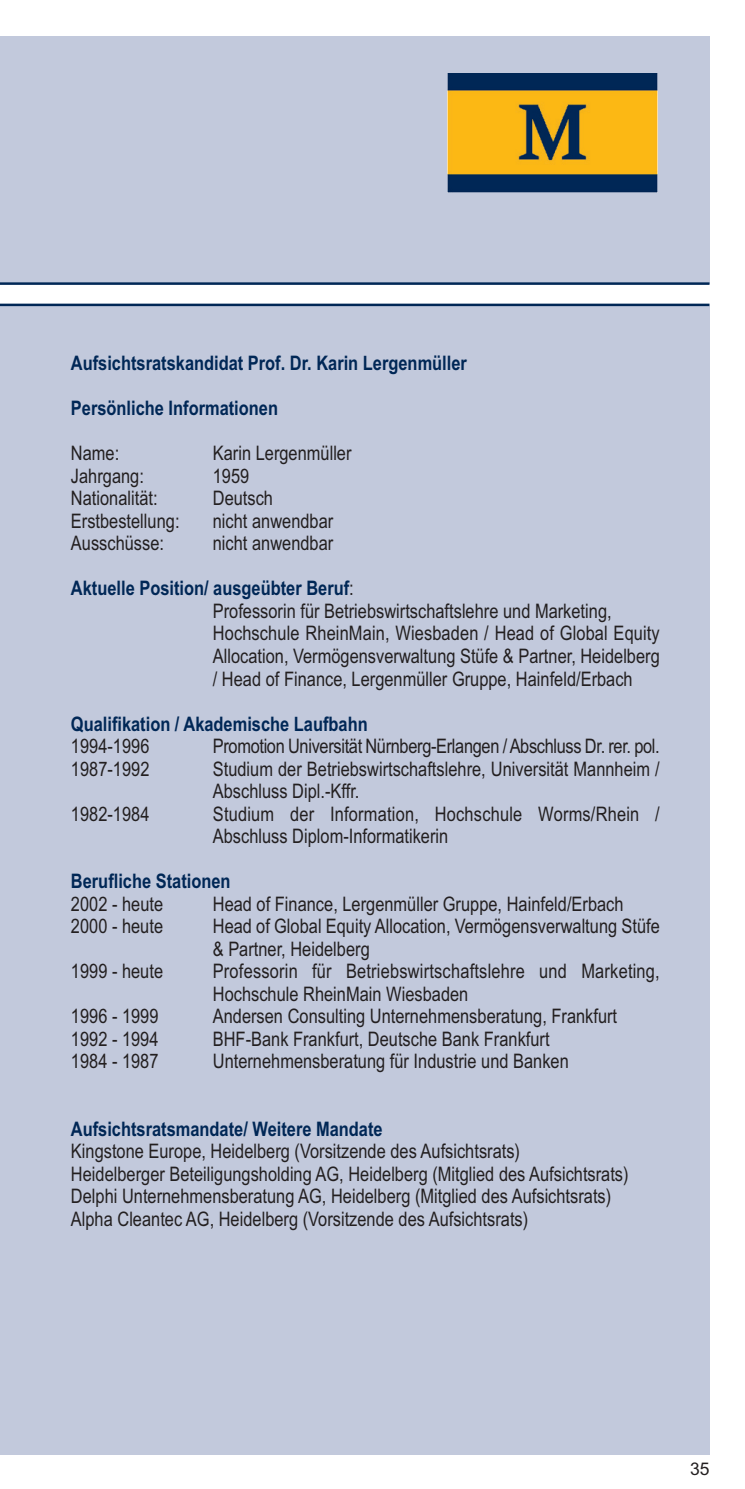
<style>
.page{position:relative;width:745px;height:1489px;background:#fff}
.page>*{position:absolute;margin:0;border:0;box-sizing:border-box;transform-origin:0 0}
.t1{font:20px/22.5px "Arial Narrow";color:#231f20}
.t2{font:700 20px "Arial Narrow";color:#002756}
.t3{font:17.5px "Arial";color:#231f20}
.s1{font-weight:700;color:#002756}
</style>
<div class="page">
<div style="left:0;top:36px;width:709px;height:1418px;background:#c2c9dc"></div>
<img style="left:447px;top:74px;width:210px;height:118px">
<div style="left:0;top:284px;width:744px;height:21px;background:#fff"></div>
<hr style="left:0;top:282px;width:709px;height:3px;background:#002756">
<hr style="left:0;top:303px;width:709px;height:3px;background:#002756">
<p class="t2" style="left:71px;top:352px;width:397px">Aufsichtsratskandidat Prof. Dr. Karin Lergenmüller</p>
<p class="t2" style="left:71px;top:397px;width:208px">Persönliche Informationen</p>
<p class="t1" style="left:71px;top:442px;width:50px">Name:</p>
<p class="t1" style="left:213px;top:442px;width:140px">Karin Lergenmüller</p>
<p class="t1" style="left:71px;top:464px;width:74px">Jahrgang:</p>
<p class="t1" style="left:213px;top:464px;width:38px">1959</p>
<p class="t1" style="left:71px;top:487px;width:88px">Nationalität:</p>
<p class="t1" style="left:213px;top:487px;width:62px">Deutsch</p>
<p class="t1" style="left:71px;top:509px;width:110px">Erstbestellung:</p>
<p class="t1" style="left:213px;top:509px;width:122px">nicht anwendbar</p>
<p class="t1" style="left:71px;top:532px;width:94px">Ausschüsse:</p>
<p class="t1" style="left:213px;top:532px;width:122px">nicht anwendbar</p>
<p class="t1" style="left:213px;top:577px;width:448px;text-indent:-142px"><span class="s1">Aktuelle Position/ ausgeübter Beruf</span>:<br>Professorin für Betriebswirtschaftslehre und Marketing, Hochschule RheinMain, Wiesbaden / Head of Global Equity Allocation, Vermögensverwaltung Stüfe &amp; Partner, Heidelberg / Head of Finance, Lergenmüller Gruppe, Hainfeld/Erbach</p>
<p class="t2" style="left:71px;top:712px;width:298px">Qualifikation / Akademische Laufbahn</p>
<p class="t1" style="left:71px;top:734px;width:80px">1994-1996</p>
<p class="t1" style="left:213px;top:734px;width:448px">Promotion Universität Nürnberg-Erlangen /Abschluss Dr. rer. pol.</p>
<p class="t1" style="left:71px;top:757px;width:80px">1987-1992</p>
<p class="t1" style="left:213px;top:757px;width:448px">Studium der Betriebswirtschaftslehre, Universität Mannheim /<br>Abschluss Dipl.-Kffr.</p>
<p class="t1" style="left:71px;top:802px;width:80px">1982-1984</p>
<p class="t1" style="left:213px;top:802px;width:448px">Studium der Information, Hochschule Worms/Rhein /<br>Abschluss Diplom-Informatikerin</p>
<p class="t2" style="left:71px;top:869px;width:161px">Berufliche Stationen</p>
<p class="t1" style="left:71px;top:892px;width:94px">2002 - heute</p>
<p class="t1" style="left:213px;top:892px;width:412px">Head of Finance, Lergenmüller Gruppe, Hainfeld/Erbach</p>
<p class="t1" style="left:71px;top:914px;width:94px">2000 - heute</p>
<p class="t1" style="left:213px;top:914px;width:448px">Head of Global Equity Allocation, Vermögensverwaltung Stüfe &amp; Partner, Heidelberg</p>
<p class="t1" style="left:71px;top:959px;width:94px">1999 - heute</p>
<p class="t1" style="left:213px;top:959px;width:448px">Professorin für Betriebswirtschaftslehre und Marketing,<br>Hochschule RheinMain Wiesbaden</p>
<p class="t1" style="left:71px;top:1004px;width:89px">1996 - 1999</p>
<p class="t1" style="left:213px;top:1004px;width:405px">Andersen Consulting Unternehmensberatung, Frankfurt</p>
<p class="t1" style="left:71px;top:1027px;width:89px">1992 - 1994</p>
<p class="t1" style="left:213px;top:1027px;width:338px">BHF-Bank Frankfurt, Deutsche Bank Frankfurt</p>
<p class="t1" style="left:71px;top:1049px;width:89px">1984 - 1987</p>
<p class="t1" style="left:213px;top:1049px;width:357px">Unternehmensberatung für Industrie und Banken</p>
<p class="t2" style="left:71px;top:1117px;width:313px">Aufsichtsratsmandate/ Weitere Mandate</p>
<p class="t1" style="left:71px;top:1139px;width:559px">Kingstone Europe, Heidelberg (Vorsitzende des Aufsichtsrats)<br>Heidelberger Beteiligungsholding AG, Heidelberg (Mitglied des Aufsichtsrats)<br>Delphi Unternehmensberatung AG, Heidelberg (Mitglied des Aufsichtsrats)<br>Alpha Cleantec AG, Heidelberg (Vorsitzende des Aufsichtsrats)</p>
<p class="t3" style="left:689px;top:1458px;width:21px">35</p>
</div>
